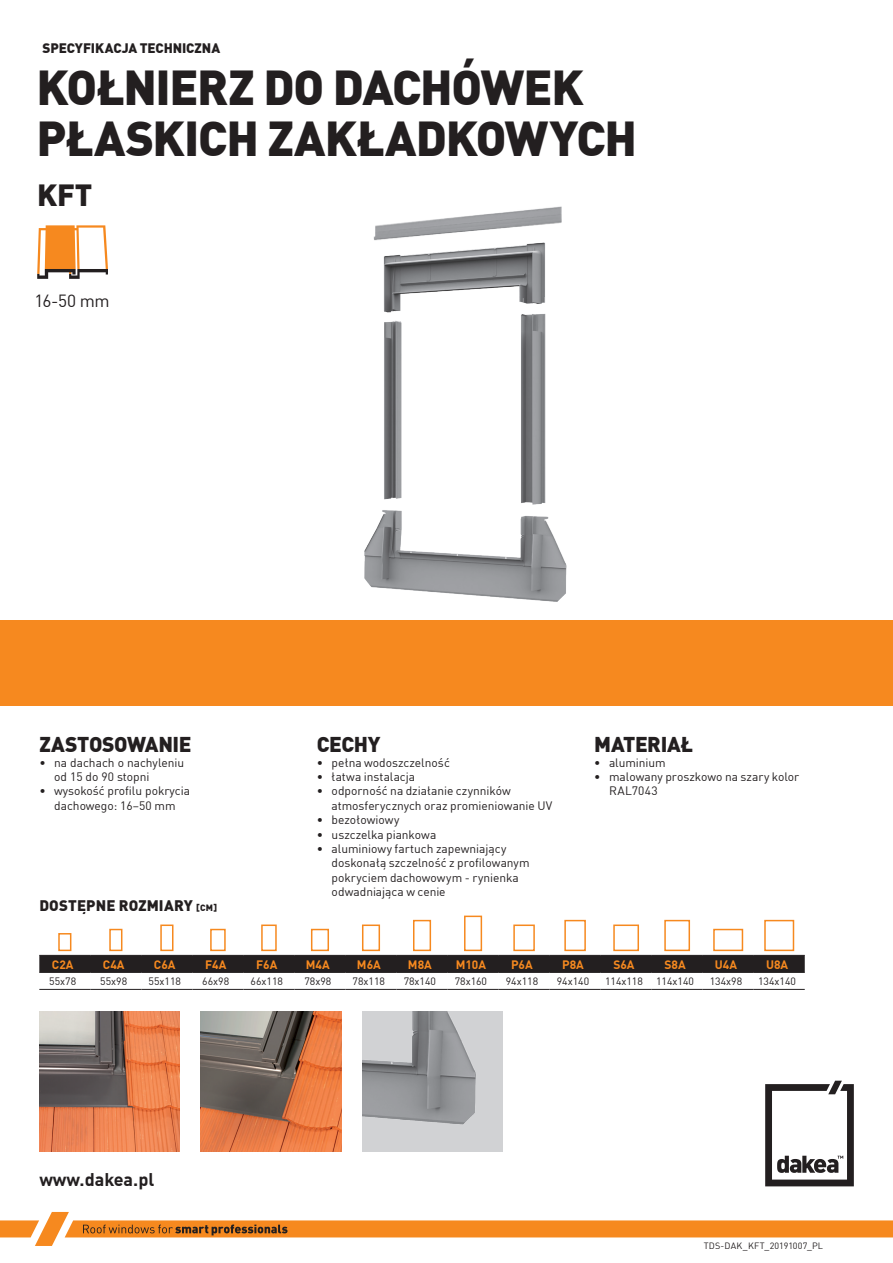
<style>
.page{position:relative;width:893px;height:1263px;background:#fff}
.page>*{position:absolute;margin:0;border:0;box-sizing:border-box;transform-origin:0 0}
.t1{font:900 48px/51px "DIN Offc Pro";letter-spacing:-.025em;color:#231f20}
.t2{font:900 30px "DIN Offc Pro";color:#231f20}
.t3{font:900 21px "DIN Offc Pro";letter-spacing:-.02em;color:#231f20}
.t4{font:700 18px "DIN Offc Pro";color:#231f20}
.t5{font:17.25px "DIN Offc Pro";color:#231f20}
.t6{font:900 15px "DIN Offc Pro";letter-spacing:.01em;color:#231f20}
.t7{font:900 13.5px "DIN Offc Pro";letter-spacing:-.01em;color:#231f20}
.t8{font:12px/14.4px "DIN Offc Pro";color:#231f20}
.t9{font:700 12px "DIN Offc Pro";color:#f6891f}
.t10{font:10.5px "DIN Offc Pro";color:#231f20}
.t11{font:9px "DIN Offc Pro";letter-spacing:.02em;color:#231f20}
.s1{font-size:9px}
</style>
<div class="page">
<svg style="left:765px;top:1081px;width:89px;height:105px"></svg>
<svg style="left:0;top:1212px;width:893px;height:34px"></svg>
<div style="left:0;top:621px;width:893px;height:85px;background:#f6891f"></div>
<img style="left:201px;top:1011px;width:140px;height:141px">
<img style="left:362px;top:1011px;width:141px;height:141px">
<img style="left:39px;top:1011px;width:141px;height:141px">
<div style="left:39px;top:956px;width:766px;height:16px;background:#231f20"></div>
<hr style="left:39px;top:955px;width:51px;height:1px;background:#231f20">
<hr style="left:90px;top:955px;width:51px;height:1px;background:#231f20">
<hr style="left:141px;top:955px;width:51px;height:1px;background:#231f20">
<hr style="left:192px;top:955px;width:51px;height:1px;background:#231f20">
<hr style="left:243px;top:955px;width:51px;height:1px;background:#231f20">
<hr style="left:294px;top:955px;width:51px;height:1px;background:#231f20">
<hr style="left:345px;top:955px;width:51px;height:1px;background:#231f20">
<hr style="left:396px;top:955px;width:52px;height:1px;background:#231f20">
<hr style="left:448px;top:955px;width:51px;height:1px;background:#231f20">
<hr style="left:499px;top:955px;width:51px;height:1px;background:#231f20">
<hr style="left:550px;top:955px;width:51px;height:1px;background:#231f20">
<hr style="left:601px;top:955px;width:51px;height:1px;background:#231f20">
<hr style="left:652px;top:955px;width:51px;height:1px;background:#231f20">
<hr style="left:703px;top:955px;width:51px;height:1px;background:#231f20">
<hr style="left:754px;top:955px;width:51px;height:1px;background:#231f20">
<hr style="left:39px;top:972px;width:51px;height:1px;background:#231f20">
<hr style="left:90px;top:972px;width:51px;height:1px;background:#231f20">
<hr style="left:141px;top:972px;width:51px;height:1px;background:#231f20">
<hr style="left:192px;top:972px;width:51px;height:1px;background:#231f20">
<hr style="left:243px;top:972px;width:51px;height:1px;background:#231f20">
<hr style="left:294px;top:972px;width:51px;height:1px;background:#231f20">
<hr style="left:345px;top:972px;width:51px;height:1px;background:#231f20">
<hr style="left:396px;top:972px;width:52px;height:1px;background:#231f20">
<hr style="left:448px;top:972px;width:51px;height:1px;background:#231f20">
<hr style="left:499px;top:972px;width:51px;height:1px;background:#231f20">
<hr style="left:550px;top:972px;width:51px;height:1px;background:#231f20">
<hr style="left:601px;top:972px;width:51px;height:1px;background:#231f20">
<hr style="left:652px;top:972px;width:51px;height:1px;background:#231f20">
<hr style="left:703px;top:972px;width:51px;height:1px;background:#231f20">
<hr style="left:754px;top:972px;width:51px;height:1px;background:#231f20">
<hr style="left:39px;top:989px;width:51px;height:1px;background:#231f20">
<hr style="left:90px;top:989px;width:51px;height:1px;background:#231f20">
<hr style="left:141px;top:989px;width:51px;height:1px;background:#231f20">
<hr style="left:192px;top:989px;width:51px;height:1px;background:#231f20">
<hr style="left:243px;top:989px;width:51px;height:1px;background:#231f20">
<hr style="left:294px;top:989px;width:51px;height:1px;background:#231f20">
<hr style="left:345px;top:989px;width:51px;height:1px;background:#231f20">
<hr style="left:396px;top:989px;width:52px;height:1px;background:#231f20">
<hr style="left:448px;top:989px;width:51px;height:1px;background:#231f20">
<hr style="left:499px;top:989px;width:51px;height:1px;background:#231f20">
<hr style="left:550px;top:989px;width:51px;height:1px;background:#231f20">
<hr style="left:601px;top:989px;width:51px;height:1px;background:#231f20">
<hr style="left:652px;top:989px;width:51px;height:1px;background:#231f20">
<hr style="left:703px;top:989px;width:51px;height:1px;background:#231f20">
<hr style="left:754px;top:989px;width:51px;height:1px;background:#231f20">
<div style="left:58px;top:933px;width:13px;height:18px;border:2px solid #f6891f"></div>
<div style="left:109px;top:929px;width:13px;height:22px;border:2px solid #f6891f"></div>
<div style="left:160px;top:924px;width:13px;height:27px;border:2px solid #f6891f"></div>
<div style="left:210px;top:929px;width:16px;height:22px;border:2px solid #f6891f"></div>
<div style="left:261px;top:924px;width:16px;height:27px;border:2px solid #f6891f"></div>
<div style="left:311px;top:929px;width:18px;height:22px;border:2px solid #f6891f"></div>
<div style="left:362px;top:924px;width:18px;height:27px;border:2px solid #f6891f"></div>
<div style="left:413px;top:920px;width:18px;height:31px;border:2px solid #f6891f"></div>
<div style="left:464px;top:915px;width:18px;height:36px;border:2px solid #f6891f"></div>
<div style="left:513px;top:924px;width:22px;height:27px;border:2px solid #f6891f"></div>
<div style="left:564px;top:920px;width:22px;height:31px;border:2px solid #f6891f"></div>
<div style="left:613px;top:924px;width:26px;height:27px;border:2px solid #f6891f"></div>
<div style="left:664px;top:920px;width:26px;height:31px;border:2px solid #f6891f"></div>
<div style="left:713px;top:929px;width:30px;height:22px;border:2px solid #f6891f"></div>
<div style="left:764px;top:920px;width:30px;height:31px;border:2px solid #f6891f"></div>
<img style="left:364px;top:248px;width:203px;height:354px">
<img style="left:373px;top:206px;width:189px;height:42px">
<svg style="left:37px;top:225px;width:71px;height:54px"></svg>
<p class="t7" style="left:43px;top:36px;width:179px">SPECYFIKACJA TECHNICZNA</p>
<h1 class="t1" style="left:37px;top:55px;width:602px">KOŁNIERZ DO DACHÓWEK<br>PŁASKICH ZAKŁADKOWYCH</h1>
<h2 class="t2" style="left:37px;top:169px;width:57px">KFT</h2>
<h3 class="t5" style="left:35px;top:287px;width:77px">16-50 mm</h3>
<h3 class="t3" style="left:39px;top:726px;width:154px">ZASTOSOWANIE</h3>
<p class="t8" style="left:54px;top:754px;width:132px;text-indent:-15px">• na dachach o nachyleniu od 15 do 90 stopni</p>
<p class="t8" style="left:39px;top:783px;width:152px;text-align:center">• wysokość profilu pokrycia dachowego: 16–50 mm</p>
<p class="t6" style="left:39px;top:893px;width:179px">DOSTĘPNE ROZMIARY <span class="s1">[CM]</span></p>
<h3 class="t3" style="left:317px;top:726px;width:65px">CECHY</h3>
<p class="t8" style="left:317px;top:754px;width:135px">• pełna wodoszczelność</p>
<p class="t8" style="left:317px;top:768px;width:100px">• łatwa instalacja</p>
<p class="t8" style="left:332px;top:783px;width:222px;text-indent:-15px">• odporność na działanie czynników atmosferycznych oraz promieniowanie UV</p>
<p class="t8" style="left:317px;top:811px;width:84px">• bezołowiowy</p>
<p class="t8" style="left:317px;top:826px;width:121px">• uszczelka piankowa</p>
<p class="t8" style="left:332px;top:840px;width:200px;text-indent:-15px">• aluminiowy fartuch zapewniający doskonałą szczelność z profilowanym pokryciem dachowowym - rynienka odwadniająca w cenie</p>
<h3 class="t3" style="left:594px;top:726px;width:100px">MATERIAŁ</h3>
<p class="t8" style="left:594px;top:754px;width:73px">• aluminium</p>
<p class="t8" style="left:609px;top:768px;width:192px;text-indent:-15px">• malowany proszkowo na szary kolor<br>RAL7043</p>
<p class="t9" style="left:52px;top:954px;width:23px">C2A</p>
<p class="t9" style="left:103px;top:954px;width:23px">C4A</p>
<p class="t9" style="left:154px;top:954px;width:23px">C6A</p>
<p class="t9" style="left:205px;top:954px;width:23px">F4A</p>
<p class="t9" style="left:256px;top:954px;width:23px">F6A</p>
<p class="t9" style="left:306px;top:954px;width:25px">M4A</p>
<p class="t9" style="left:357px;top:954px;width:25px">M6A</p>
<p class="t9" style="left:408px;top:954px;width:25px">M8A</p>
<p class="t9" style="left:456px;top:954px;width:32px">M10A</p>
<p class="t9" style="left:511px;top:954px;width:23px">P6A</p>
<p class="t9" style="left:562px;top:954px;width:23px">P8A</p>
<p class="t9" style="left:613px;top:954px;width:23px">S6A</p>
<p class="t9" style="left:664px;top:954px;width:23px">S8A</p>
<p class="t9" style="left:715px;top:954px;width:24px">U4A</p>
<p class="t9" style="left:766px;top:954px;width:24px">U8A</p>
<p class="t10" style="left:49px;top:973px;width:28px">55x78</p>
<p class="t10" style="left:100px;top:973px;width:28px">55x98</p>
<p class="t10" style="left:149px;top:973px;width:34px">55x118</p>
<p class="t10" style="left:202px;top:973px;width:28px">66x98</p>
<p class="t10" style="left:251px;top:973px;width:34px">66x118</p>
<p class="t10" style="left:304px;top:973px;width:28px">78x98</p>
<p class="t10" style="left:353px;top:973px;width:34px">78x118</p>
<p class="t10" style="left:404px;top:973px;width:34px">78x140</p>
<p class="t10" style="left:455px;top:973px;width:34px">78x160</p>
<p class="t10" style="left:506px;top:973px;width:34px">94x118</p>
<p class="t10" style="left:557px;top:973px;width:34px">94x140</p>
<p class="t10" style="left:605px;top:973px;width:90px">114x118 114x140</p>
<p class="t10" style="left:710px;top:973px;width:34px">134x98</p>
<p class="t10" style="left:758px;top:973px;width:39px">134x140</p>
<h3 class="t4" style="left:39px;top:1164px;width:116px">www.dakea.pl</h3>
<p class="t11" style="left:704px;top:1239px;width:121px">TDS-DAK_KFT_20191007_PL</p>
</div>
